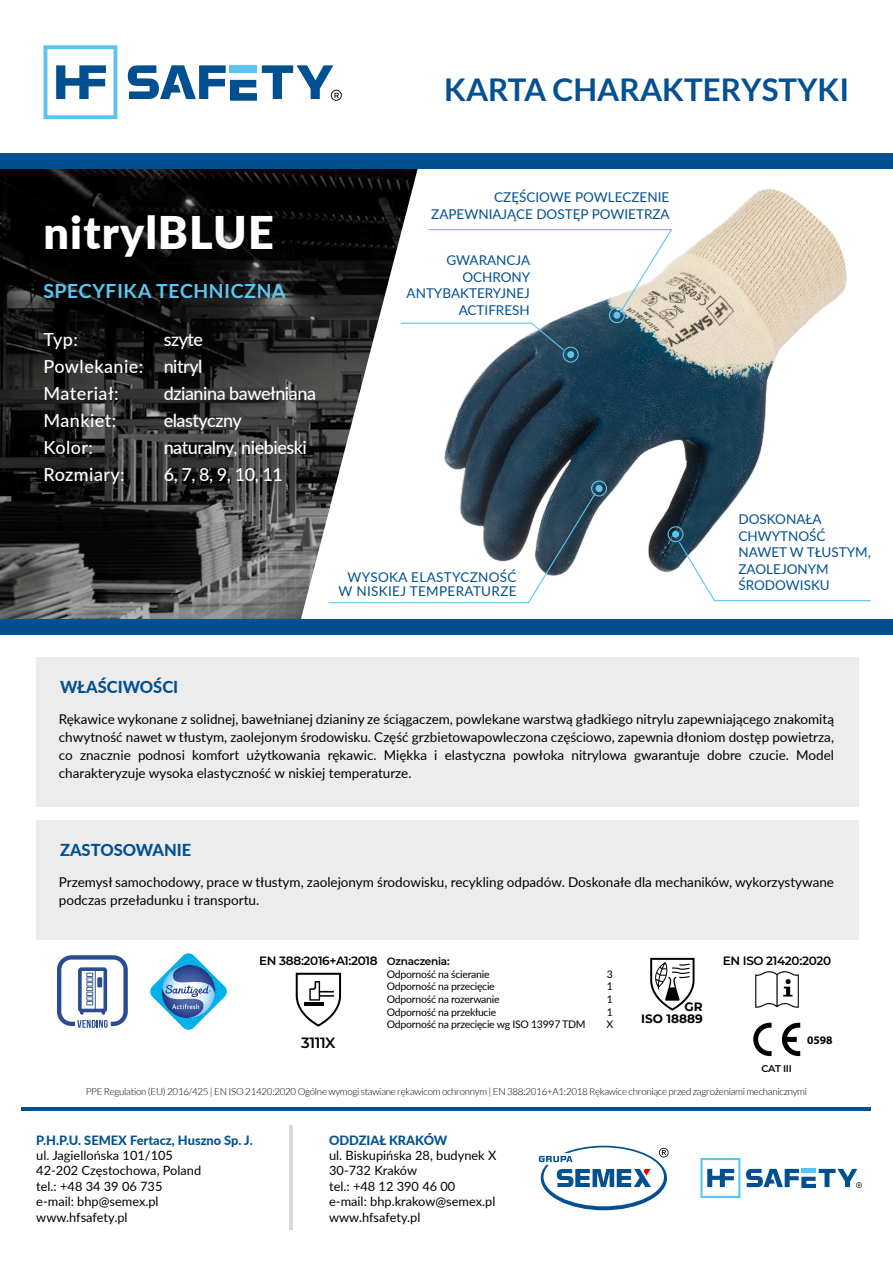
<style>
.page{position:relative;width:893px;height:1263px;background:#fff}
.page>*{position:absolute;margin:0;border:0;box-sizing:border-box;transform-origin:0 0}
.t1{font:900 45px "Lato";letter-spacing:.025em;color:#fff}
.t2{font:700 31.35px "Lato";color:#045091}
.t3{font:700 19.5px "Lato";letter-spacing:.025em;color:#59c6f2}
.t4{font:500 18px/27px "Lato";letter-spacing:-.025em;color:#fff}
.t5{font:500 18px/27px "Lato";letter-spacing:.025em;color:#fff}
.t6{font:800 16.5px "Lato";color:#035091}
.t7{font:600 14.85px "Montserrat";letter-spacing:-.025em;color:#000}
.t8{font:13.5px/18px "Lato";color:#000;text-align:justify}
.t9{font:13.5px/16.5px "Lato";color:#035091;text-align:right}
.t10{font:13.5px/14.2px "Lato";letter-spacing:.025em;color:#035091;text-align:right}
.t11{font:12.75px/15.5px "Lato";color:#000}
.t12{font:800 12.75px "Lato";color:#035091}
.t13{font:700 12.15px "Montserrat";color:#000}
.t14{font:600 12px "Montserrat";letter-spacing:-.025em;color:#000}
.t15{font:700 11.55px "Myriad Pro";color:#000}
.t16{font:10.5px/12.6px "Lato";letter-spacing:-.025em;color:#000}
.t17{font:600 10.5px "Montserrat";letter-spacing:-.025em;color:#000}
.t18{font:300 9.75px "Lato";letter-spacing:-.025em;color:#000}
.t19{font:600 9.75px "Montserrat";letter-spacing:-.035em;color:#000}
</style>
<div class="page">
<img style="left:0;top:169px;width:300px;height:450px">
<svg style="left:300px;top:169px;width:118px;height:450px"></svg>
<img style="left:444px;top:188px;width:403px;height:385px">
<div style="left:0;top:153px;width:893px;height:16px;background:#035091"></div>
<div style="left:0;top:619px;width:893px;height:15px;background:#035091"></div>
<div style="left:36px;top:657px;width:823px;height:150px;background:#ececec"></div>
<div style="left:36px;top:820px;width:823px;height:120px;background:#ececec"></div>
<svg style="left:44px;top:45px;width:73px;height:74px"></svg>
<svg style="left:128px;top:65px;width:214px;height:36px"></svg>
<svg style="left:700px;top:1158px;width:40px;height:40px"></svg>
<svg style="left:746px;top:1169px;width:116px;height:19px"></svg>
<svg style="left:539px;top:1146px;width:129px;height:64px"></svg>
<hr style="left:289px;top:1125px;width:4px;height:105px;background:#dadada">
<hr style="left:22px;top:1107px;width:849px;height:4px;background:#035091">
<div style="left:672px;top:531px;width:7px;height:7px;background:#5bc5f2;border-radius:50%"></div>
<div style="left:668px;top:526px;width:16px;height:16px;border:1px solid #59c6f2;border-radius:50%"></div>
<svg style="left:57px;top:955px;width:71px;height:73px"></svg>
<svg style="left:755px;top:971px;width:44px;height:37px"></svg>
<svg style="left:296px;top:973px;width:45px;height:54px"></svg>
<hr style="left:304px;top:1002px;width:20px;height:4px;background:#000">
<svg style="left:650px;top:958px;width:45px;height:53px"></svg>
<svg style="left:753px;top:1023px;width:19px;height:33px"></svg>
<svg style="left:782px;top:1023px;width:18px;height:33px"></svg>
<svg style="left:400px;top:228px;width:273px;height:135px"></svg>
<svg style="left:327px;top:480px;width:281px;height:124px"></svg>
<svg style="left:678px;top:541px;width:193px;height:61px"></svg>
<svg style="left:150px;top:953px;width:77px;height:77px"></svg>
<h2 class="t2" style="left:444px;top:72px;width:407px">KARTA CHARAKTERYSTYKI</h2>
<h1 class="t1" style="left:44px;top:199px;width:232px">nitrylBLUE</h1>
<h3 class="t3" style="left:44px;top:280px;width:244px">SPECYFIKA TECHNICZNA</h3>
<h3 class="t5" style="left:44px;top:325px;width:101px">Typ:<br>Powlekanie:<br>Materiał:<br>Mankiet:<br>Kolor:<br>Rozmiary:</h3>
<h3 class="t4" style="left:164px;top:325px;width:154px">szyte<br>nitryl<br>dzianina bawełniana elastyczny naturalny, niebieski<br>6, 7, 8, 9, 10, 11</h3>
<p class="t9" style="left:431px;top:188px;width:240px">CZĘŚCIOWE POWLECZENIE<br>ZAPEWNIAJĄCE DOSTĘP POWIETRZA</p>
<p class="t9" style="left:407px;top:252px;width:125px">GWARANCJA<br>OCHRONY<br>ANTYBAKTERYJNEJ<br>ACTIFRESH</p>
<p class="t6" style="left:60px;top:675px;width:120px">WŁAŚCIWOŚCI</p>
<p class="t10" style="left:339px;top:569px;width:180px">WYSOKA ELASTYCZNOŚĆ<br>W NISKIEJ TEMPERATURZE</p>
<p class="t9" style="left:738px;top:511px;width:134px;text-align:left">DOSKONAŁA<br>CHWYTNOŚĆ<br>NAWET W TŁUSTYM,<br>ZAOLEJONYM<br>ŚRODOWISKU</p>
<p class="t8" style="left:59px;top:710px;width:777px">Rękawice wykonane z solidnej, bawełnianej dzianiny ze ściągaczem, powlekane warstwą gładkiego nitrylu zapewniającego znakomitą chwytność nawet w tłustym, zaolejonym środowisku. Część grzbietowapowleczona częściowo, zapewnia dłoniom dostęp powietrza, co znacznie podnosi komfort użytkowania rękawic. Miękka i elastyczna powłoka nitrylowa gwarantuje dobre czucie. Model charakteryzuje wysoka elastyczność w niskiej temperaturze.</p>
<p class="t6" style="left:60px;top:838px;width:133px">ZASTOSOWANIE</p>
<p class="t8" style="left:59px;top:872px;width:777px">Przemysł samochodowy, prace w tłustym, zaolejonym środowisku, recykling odpadów. Doskonałe dla mechaników, wykorzystywane podczas przeładunku i transportu.</p>
<p class="t14" style="left:259px;top:952px;width:120px">EN 388:2016+A1:2018</p>
<p class="t14" style="left:723px;top:952px;width:110px">EN ISO 21420:2020</p>
<p class="t17" style="left:387px;top:954px;width:64px">Oznaczenia:</p>
<p class="t16" style="left:387px;top:967px;width:200px">Odporność na ścieranie<br>Odporność na przecięcie<br>Odporność na rozerwanie<br>Odporność na przekłucie<br>Odporność na przecięcie wg ISO 13997 TDM</p>
<p class="t16" style="left:606px;top:967px;width:8px;text-align:justify">3<br>1<br>1<br>1<br>X</p>
<p class="t13" style="left:684px;top:997px;width:20px">GR</p>
<p class="t13" style="left:641px;top:1010px;width:63px">ISO 18889</p>
<p class="t7" style="left:301px;top:1032px;width:36px">3111X</p>
<p class="t19" style="left:762px;top:1062px;width:32px">CAT III</p>
<p class="t15" style="left:807px;top:1032px;width:27px">0598</p>
<p class="t18" style="left:86px;top:1086px;width:723px">PPE Regulation (EU) 2016/425 | EN ISO 21420:2020 Ogólne wymogi stawiane rękawicom ochronnym | EN 388:2016+A1:2018 Rękawice chroniące przed zagrożeniami mechanicznymi</p>
<p class="t12" style="left:36px;top:1130px;width:218px">P.H.P.U. SEMEX Fertacz, Huszno Sp. J.</p>
<p class="t11" style="left:36px;top:1147px;width:166px">ul. Jagiellońska 101/105<br>42-202 Częstochowa, Poland tel.: +48 34 39 06 735 e-mail: bhp@semex.pl www.hfsafety.pl</p>
<p class="t12" style="left:329px;top:1130px;width:120px">ODDZIAŁ KRAKÓW</p>
<p class="t11" style="left:329px;top:1147px;width:169px">ul. Biskupińska 28, budynek X<br>30-732 Kraków<br>tel.: +48 12 390 46 00<br>e-mail: bhp.krakow@semex.pl www.hfsafety.pl</p>
</div>
